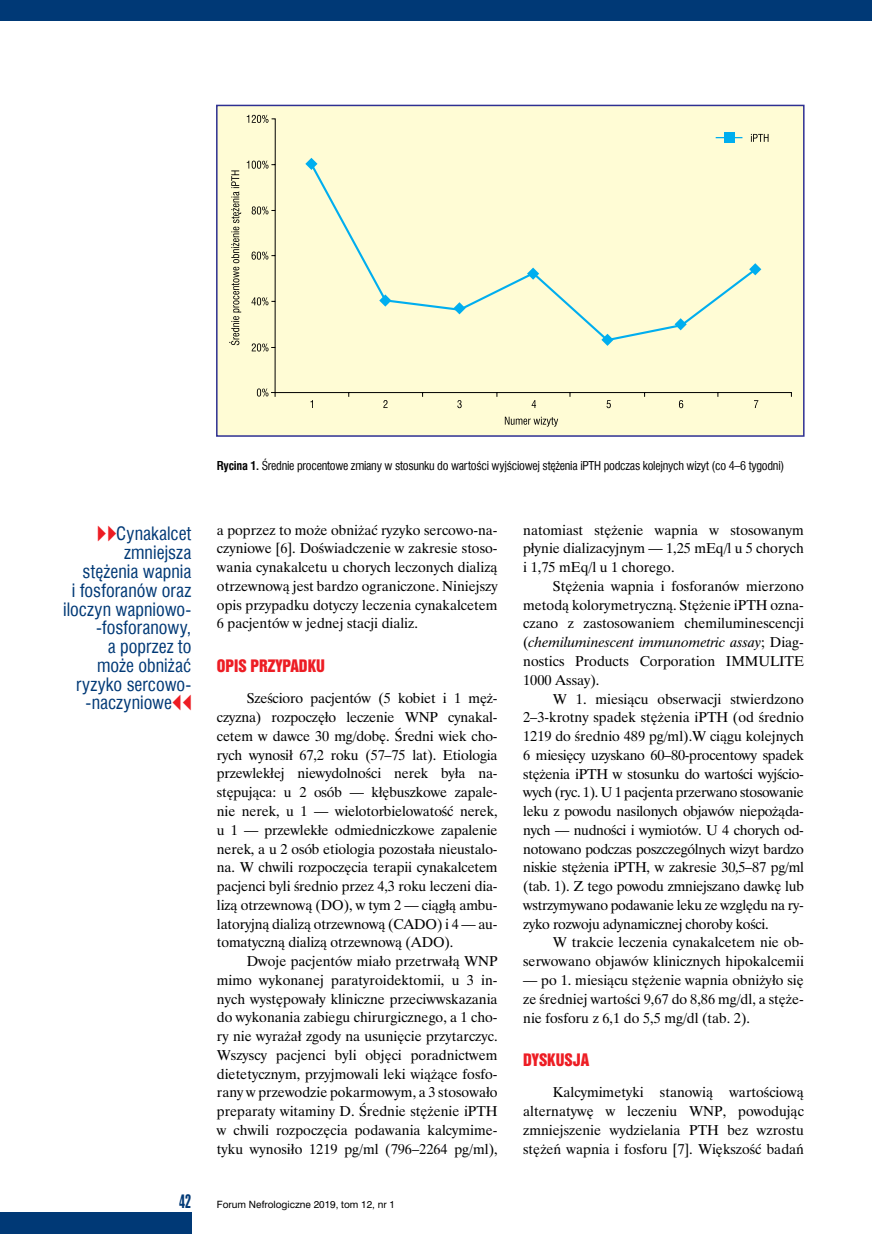
<style>
.page{position:relative;width:872px;height:1234px;background:#fff}
.page>*{position:absolute;margin:0;border:0;box-sizing:border-box;transform-origin:0 0}
.notka_lewa{font:18px/18.8px "Swis 721 Cn EU";color:#003976;text-align:right}
.t1{font:18px "Swis 924 EU";color:#003976}
._35_Śródtytuł_I{font:15.75px "Swis 921 EU";color:#ed1d24}
._30_Tekst{font:14.25px/18.8px "Time Ibis EE";color:#000;text-align:justify}
._60_Rycina_-_podpis{font:12px "Swis 721 Cn EU";letter-spacing:-.02em;color:#000}
.t2{font:9.3px "Swis 721 PL";color:#000}
.s1{font-family:"Newspaper Pi";color:#ed1d24}
.s2{font-weight:700}
.s3{font-style:italic}
</style>
<div class="page">
<div style="left:0;top:0;width:872px;height:21px;background:#003976"></div>
<div style="left:0;top:1212px;width:191px;height:21px;background:#003976"></div>
<div style="left:217px;top:105px;width:586px;height:331px;background:#fffcd5"></div>
<div style="left:216px;top:105px;width:588px;height:331px;border:2px solid #2e3092"></div>
<svg style="left:271px;top:118px;width:521px;height:279px"></svg>
<svg style="left:257px;top:388px;width:11px;height:8px"></svg>
<svg style="left:383px;top:400px;width:4px;height:8px"></svg>
<svg style="left:457px;top:400px;width:4px;height:8px"></svg>
<svg style="left:531px;top:400px;width:5px;height:8px"></svg>
<svg style="left:606px;top:400px;width:5px;height:8px"></svg>
<svg style="left:679px;top:400px;width:4px;height:8px"></svg>
<svg style="left:754px;top:400px;width:4px;height:8px"></svg>
<svg style="left:252px;top:343px;width:16px;height:8px"></svg>
<svg style="left:251px;top:297px;width:17px;height:8px"></svg>
<svg style="left:251px;top:251px;width:17px;height:8px"></svg>
<svg style="left:252px;top:206px;width:16px;height:8px"></svg>
<svg style="left:247px;top:160px;width:21px;height:9px"></svg>
<svg style="left:247px;top:115px;width:21px;height:8px"></svg>
<svg style="left:310px;top:400px;width:3px;height:8px"></svg>
<svg style="left:751px;top:134px;width:17px;height:8px"></svg>
<svg style="left:305px;top:158px;width:12px;height:12px"></svg>
<svg style="left:601px;top:342px;width:12px;height:4px"></svg>
<svg style="left:760px;top:263px;width:1px;height:12px"></svg>
<div style="left:724px;top:132px;width:10px;height:11px;background:#00aeef"></div>
<svg style="left:309px;top:162px;width:451px;height:180px"></svg>
<svg style="left:715px;top:137px;width:27px;height:1px"></svg>
<svg style="left:505px;top:416px;width:53px;height:10px"></svg>
<svg style="left:229px;top:170px;width:12px;height:175px"></svg>
<p class="notka_lewa" style="left:63px;top:524px;width:130px"><span class="s1">VV</span>Cynakalcet zmniejsza<br>stężenia wapnia<br>i fosforanów oraz iloczyn wapniowo--fosforanowy,<br>a poprzez to<br>może obniżać ryzyko sercowo--naczyniowe<span class="s1">CC</span></p>
<p class="_60_Rycina_-_podpis" style="left:217px;top:457px;width:569px"><span class="s2">Rycina 1.</span> Średnie procentowe zmiany w stosunku do wartości wyjściowej stężenia iPTH podczas kolejnych wizyt (co 4–6 tygodni)</p>
<p class="_30_Tekst" style="left:217px;top:520px;width:282px">a poprzez to może obniżać ryzyko sercowo-na&shy;czyniowe [6]. Doświadczenie w zakresie stoso&shy;wania cynakalcetu u chorych leczonych dializą otrzewnową jest bardzo ograniczone. Niniejszy opis przypadku dotyczy leczenia cynakalcetem 6 pacjentów w jednej stacji dializ.</p>
<p class="_35_Śródtytuł_I" style="left:217px;top:655px;width:110px">OPIS PRZYPADKU</p>
<p class="_30_Tekst" style="left:217px;top:688px;width:282px;text-indent:30px">Sześcioro pacjentów (5 kobiet i 1 męż&shy;czyzna) rozpoczęło leczenie WNP cynakal&shy;cetem w dawce 30 mg/dobę. Średni wiek cho&shy;rych wynosił 67,2 roku (57–75 lat). Etiologia przewlekłej niewydolności nerek była na&shy;stępująca: u 2 osób — kłębuszkowe zapale&shy;nie nerek, u 1 — wielotorbielowatość nerek, u 1 — przewlekłe odmiedniczkowe zapalenie nerek, a u 2 osób etiologia pozostała nieustalo&shy;na. W chwili rozpoczęcia terapii cynakalcetem pacjenci byli średnio przez 4,3 roku leczeni dia&shy;lizą otrzewnową (DO), w tym 2 — ciągłą ambu&shy;latoryjną dializą otrzewnową (CADO) i 4 — au&shy;tomatyczną dializą otrzewnową (ADO).</p>
<p class="_30_Tekst" style="left:217px;top:951px;width:282px;text-indent:30px">Dwoje pacjentów miało przetrwałą WNP mimo wykonanej paratyroidektomii, u 3 in&shy;nych występowały kliniczne przeciwwskazania do wykonania zabiegu chirurgicznego, a 1 cho&shy;ry nie wyrażał zgody na usunięcie przytarczyc.<br>Wszyscy pacjenci byli objęci poradnictwem dietetycznym, przyjmowali leki wiążące fosfo&shy;rany w przewodzie pokarmowym, a 3 stosowało preparaty witaminy D. Średnie stężenie iPTH w chwili rozpoczęcia podawania kalcymime&shy;tyku wynosiło 1219 pg/ml (796–2264 pg/ml),</p>
<p class="_30_Tekst" style="left:523px;top:520px;width:282px">natomiast stężenie wapnia w stosowanym płynie dializacyjnym — 1,25 mEq/l u 5 chorych i 1,75 mEq/l u 1 chorego.</p>
<p class="_30_Tekst" style="left:523px;top:576px;width:282px;text-indent:30px">Stężenia wapnia i fosforanów mierzono metodą kolorymetryczną. Stężenie iPTH ozna&shy;czano z zastosowaniem chemiluminescencji (<span class="s3">chemiluminescent immunometric assay</span>; Diag&shy;nostics Products Corporation IMMULITE 1000 Assay).</p>
<p class="_30_Tekst" style="left:523px;top:689px;width:282px;text-indent:30px">W 1. miesiącu obserwacji stwierdzono 2–3-krotny spadek stężenia iPTH (od średnio 1219 do średnio 489 pg/ml).W ciągu kolejnych 6 miesięcy uzyskano 60–80-procentowy spadek stężenia iPTH w stosunku do wartości wyjścio&shy;wych (ryc. 1). U 1 pacjenta przerwano stosowanie leku z powodu nasilonych objawów niepożąda&shy;nych — nudności i wymiotów. U 4 chorych od&shy;notowano podczas poszczególnych wizyt bardzo niskie stężenia iPTH, w zakresie 30,5–87 pg/ml (tab. 1). Z tego powodu zmniejszano dawkę lub wstrzymywano podawanie leku ze względu na ry&shy;zyko rozwoju adynamicznej choroby kości.</p>
<p class="_30_Tekst" style="left:523px;top:932px;width:282px;text-align:right">W trakcie leczenia cynakalcetem nie ob&shy;serwowano objawów klinicznych hipokalcemii</p>
<p class="_30_Tekst" style="left:523px;top:970px;width:282px">— po 1. miesiącu stężenie wapnia obniżyło się ze średniej wartości 9,67 do 8,86 mg/dl, a stęże&shy;nie fosforu z 6,1 do 5,5 mg/dl (tab. 2).</p>
<p class="_35_Śródtytuł_I" style="left:523px;top:1049px;width:68px">DYSKUSJA</p>
<p class="_30_Tekst" style="left:523px;top:1082px;width:282px;text-indent:30px">Kalcymimetyki stanowią wartościową alternatywę w leczeniu WNP, powodując zmniejszenie wydzielania PTH bez wzrostu stężeń wapnia i fosforu [7]. Większość badań</p>
<p class="t1" style="left:179px;top:1189px;width:14px">42</p>
<p class="t2" style="left:217px;top:1198px;width:180px">Forum Nefrologiczne 2019, tom 12, nr 1</p>
</div>
